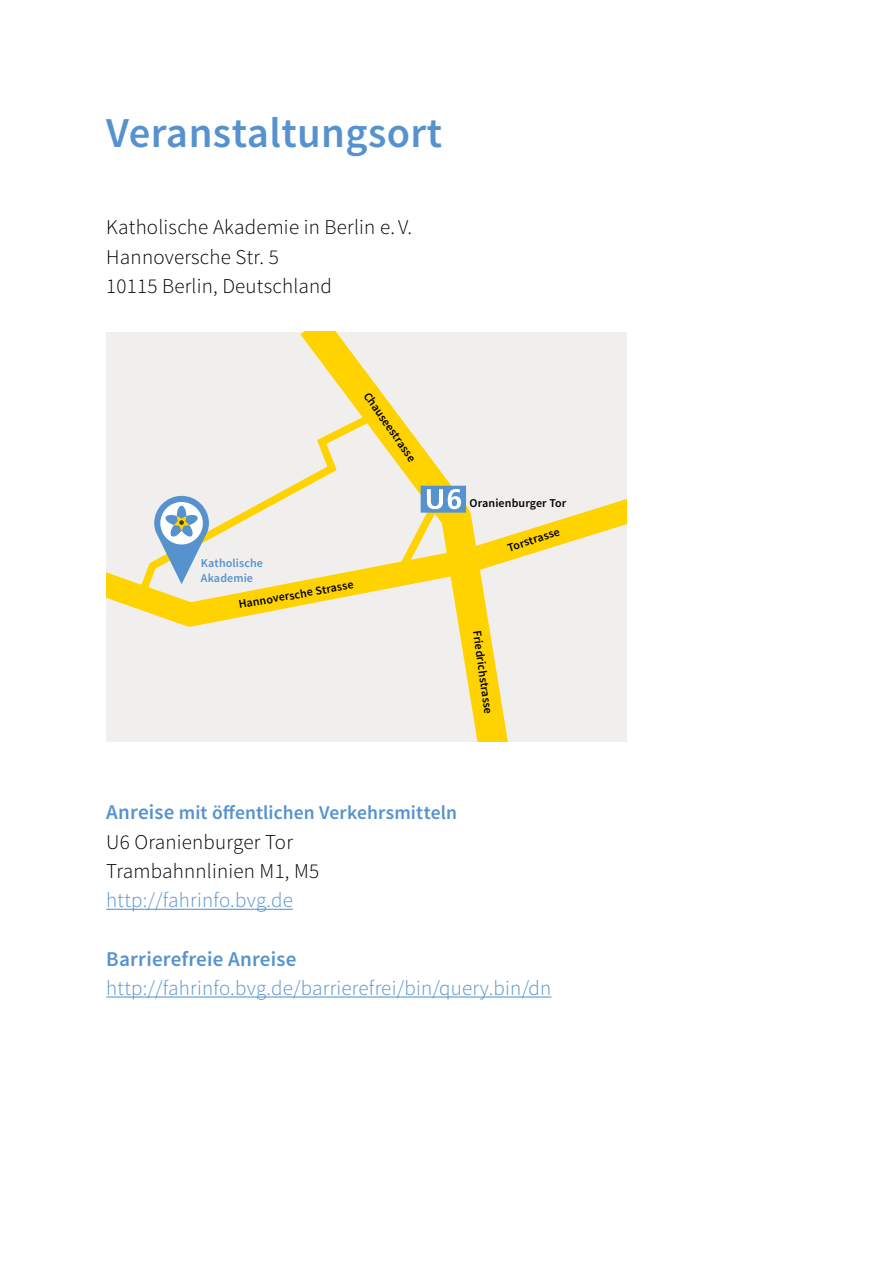
<style>
.page{position:relative;width:893px;height:1263px;background:#fff}
.page>*{position:absolute;margin:0;border:0;box-sizing:border-box;transform-origin:0 0}
.t1{font:600 42.6px "Source Sans Pro";letter-spacing:.01em;color:#5592ce}
.t2{font:300 21px/29.2px "Source Sans Pro";letter-spacing:.01em;color:#000}
.t3{font:300 21px "Source Sans Pro";letter-spacing:.01em;color:#5592ce}
.t4{font:600 21px "Source Sans Pro";letter-spacing:.01em;color:#5592ce}
.t5{font:600 19.5px "Source Sans Pro";letter-spacing:.005em;color:#5592ce}
.t6{font:600 12px "Source Sans Pro";letter-spacing:.01em;color:#000}
.t7{font:600 12px/15px "Source Sans Pro";letter-spacing:.01em;color:#5592ce}
.s1{font-size:21px}
</style>
<div class="page">
<hr style="left:106px;top:909px;width:187px;height:1px;background:#5592ce">
<hr style="left:106px;top:996px;width:445px;height:1px;background:#5592ce">
<div style="left:106px;top:332px;width:520px;height:409px;background:#f1efed"></div>
<svg style="left:106px;top:499px;width:520px;height:128px"></svg>
<svg style="left:270px;top:332px;width:264px;height:409px"></svg>
<svg style="left:132px;top:404px;width:256px;height:201px"></svg>
<svg style="left:154px;top:496px;width:55px;height:88px"></svg>
<svg style="left:388px;top:486px;width:78px;height:100px"></svg>
<h1 class="t1" style="left:106px;top:106px;width:337px">Veranstaltungsort</h1>
<p class="t2" style="left:106px;top:213px;width:307px">Katholische Akademie in Berlin e. V.<br>Hannoversche Str. 5<br>10115 Berlin, Deutschland</p>
<p class="t6" style="left:373px;top:389px;width:83px;rotate:55deg">Chauseestrasse</p>
<p class="t7" style="left:201px;top:555px;width:64px">Katholische<br>Akademie</p>
<p class="t6" style="left:237px;top:597px;width:118px;rotate:-10deg">Hannoversche Strasse</p>
<p class="t6" style="left:470px;top:496px;width:98px">Oranienburger Tor</p>
<p class="t6" style="left:505px;top:541px;width:56px;rotate:-18deg">Torstrasse</p>
<p class="t6" style="left:484px;top:629px;width:86px;rotate:82deg">Friedrichstrasse</p>
<p class="t5" style="left:106px;top:801px;width:352px"><span class="s1">Anreise</span> mit öffentlichen Verkehrsmitteln</p>
<p class="t2" style="left:106px;top:827px;width:214px">U6 Oranienburger Tor<br>Trambahnnlinien M1, M5</p>
<p class="t3" style="left:106px;top:887px;width:188px">http://fahrinfo.bvg.de</p>
<p class="t4" style="left:106px;top:945px;width:192px">Barrierefreie Anreise</p>
<p class="t3" style="left:106px;top:975px;width:446px">http://fahrinfo.bvg.de/barrierefrei/bin/query.bin/dn</p>
</div>
